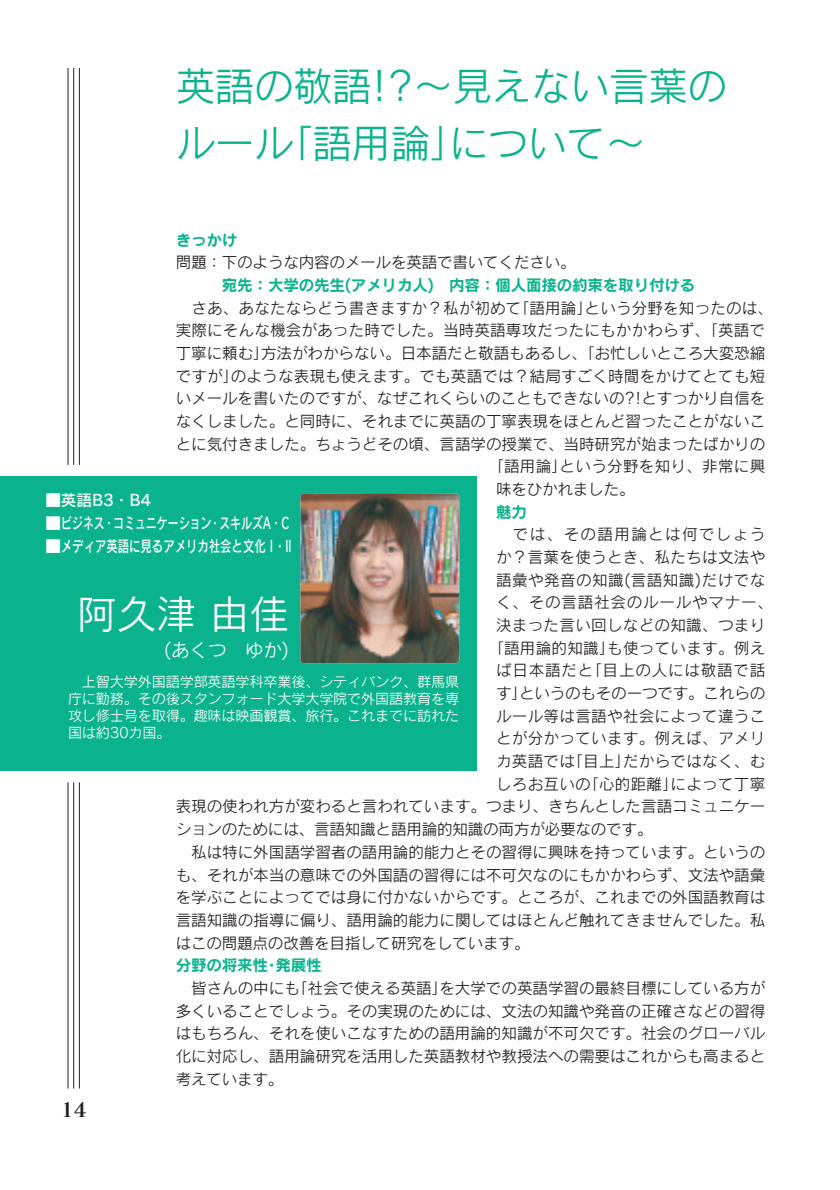
<style>
.page{position:relative;width:840px;height:1190px;background:#fff}
.page>*{position:absolute;margin:0;border:0;box-sizing:border-box;transform-origin:0 0}
.t1{font:39.6px/56.6px "Rodin CID M";letter-spacing:-.015em;color:#0ab38d}
.t2{font:39.6px "Rodin CID M";color:#fff}
.t3{font:19.8px "Matisse CID B";color:#231f20}
.t4{font:18.4px "Rodin CID M";color:#fff}
.t5{font:15.6px/22.6px "Rodin CID M";letter-spacing:-.005em;color:#231f20;text-align:justify}
.t6{font:15.6px "Rodin CID M";letter-spacing:.015em;color:#231f20}
.t7{font:15.6px "Rodin CID DB";color:#fff}
.t8{font:15.6px "Rodin CID B";letter-spacing:-.015em;color:#0ab38d}
.t9{font:15.6px "Rodin CID M";letter-spacing:.05em;color:#231f20}
.t10{font:15.6px "Rodin CID M";letter-spacing:.025em;color:#231f20}
.t11{font:15.6px "Rodin CID M";letter-spacing:.085em;color:#231f20}
.t12{font:14.2px/17px "Rodin CID M";letter-spacing:-.015em;color:#fff;text-align:justify}
</style>
<div class="page">
<div style="left:0;top:476px;width:476px;height:295px;background:#0ab38d"></div>
<img style="left:300px;top:493px;width:159px;height:170px;border-radius:4px">
<hr style="left:68px;top:68px;width:1px;height:397px;background:#231f20">
<hr style="left:73px;top:68px;width:1px;height:397px;background:#231f20">
<hr style="left:79px;top:68px;width:1px;height:397px;background:#231f20">
<hr style="left:68px;top:782px;width:1px;height:306px;background:#231f20">
<hr style="left:73px;top:782px;width:1px;height:307px;background:#231f20">
<hr style="left:79px;top:782px;width:1px;height:307px;background:#231f20">
<h1 class="t1" style="left:176px;top:64px;width:553px">英語の敬語!?～見えない言葉のルール｢語用論｣について～</h1>
<p class="t8" style="left:176px;top:234px;width:63px">きっかけ</p>
<p class="t5" style="left:176px;top:253px;width:401px">問題：下のような内容のメールを英語で書いてください。</p>
<p class="t8" style="left:222px;top:279px;width:475px">宛先：大学の先生(アメリカ人) 内容：個人面接の約束を取り付ける</p>
<p class="t5" style="left:191px;top:299px;width:583px">さあ、あなたならどう書きますか？私が初めて｢語用論｣という分野を知ったのは、</p>
<p class="t5" style="left:176px;top:321px;width:591px">実際にそんな機会があった時でした。当時英語専攻だったにもかかわらず、｢英語で</p>
<p class="t5" style="left:176px;top:344px;width:591px">丁寧に頼む｣方法がわからない。日本語だと敬語もあるし、｢お忙しいところ大変恐縮</p>
<p class="t5" style="left:176px;top:367px;width:591px">ですが｣のような表現も使えます。でも英語では？結局すごく時間をかけてとても短</p>
<p class="t5" style="left:176px;top:389px;width:591px">いメールを書いたのですが、なぜこれくらいのこともできないの?!とすっかり自信を</p>
<p class="t5" style="left:176px;top:412px;width:591px">なくしました。と同時に、それまでに英語の丁寧表現をほとんど習ったことがないこ</p>
<p class="t5" style="left:176px;top:435px;width:591px">とに気付きました。ちょうどその頃、言語学の授業で、当時研究が始まったばかりの</p>
<p class="t6" style="left:496px;top:461px;width:271px">｢語用論｣という分野を知り、非常に興</p>
<p class="t5" style="left:496px;top:480px;width:140px">味をひかれました。</p>
<p class="t8" style="left:496px;top:506px;width:32px">魅力</p>
<p class="t11" style="left:513px;top:529px;width:254px">では、その語用論とは何でしょう</p>
<p class="t6" style="left:496px;top:551px;width:271px">か？言葉を使うとき、私たちは文法や</p>
<p class="t10" style="left:496px;top:574px;width:271px">語彙や発音の知識(言語知識)だけでな</p>
<p class="t9" style="left:496px;top:597px;width:279px">く、その言語社会のルールやマナー、</p>
<p class="t6" style="left:496px;top:619px;width:271px">決まった言い回しなどの知識、つまり</p>
<p class="t6" style="left:496px;top:642px;width:271px">｢語用論的知識｣も使っています。例え</p>
<p class="t9" style="left:496px;top:665px;width:271px">ば日本語だと｢目上の人には敬語で話</p>
<p class="t5" style="left:496px;top:684px;width:271px">す｣というのもその一つです。これらの</p>
<p class="t6" style="left:496px;top:710px;width:271px">ルール等は言語や社会によって違うこ</p>
<p class="t6" style="left:496px;top:733px;width:271px">とが分かっています。例えば、アメリ</p>
<p class="t6" style="left:496px;top:755px;width:271px">カ英語では｢目上｣だからではなく、む</p>
<p class="t6" style="left:496px;top:778px;width:271px">しろお互いの｢心的距離｣によって丁寧</p>
<p class="t5" style="left:176px;top:797px;width:591px">表現の使われ方が変わると言われています。つまり、きちんとした言語コミュニケー</p>
<p class="t5" style="left:176px;top:820px;width:478px">ションのためには、言語知識と語用論的知識の両方が必要なのです。</p>
<p class="t5" style="left:191px;top:843px;width:576px">私は特に外国語学習者の語用論的能力とその習得に興味を持っています。というの</p>
<p class="t5" style="left:176px;top:865px;width:591px">も、それが本当の意味での外国語の習得には不可欠なのにもかかわらず、文法や語彙</p>
<p class="t5" style="left:176px;top:888px;width:591px">を学ぶことによってでは身に付かないからです。ところが、これまでの外国語教育は</p>
<p class="t5" style="left:176px;top:911px;width:591px">言語知識の指導に偏り、語用論的能力に関してはほとんど触れてきませんでした。私</p>
<p class="t5" style="left:176px;top:933px;width:355px">はこの問題点の改善を目指して研究をしています。</p>
<p class="t8" style="left:176px;top:959px;width:148px">分野の将来性･発展性</p>
<p class="t5" style="left:176px;top:979px;width:591px;text-indent:16px">皆さんの中にも｢社会で使える英語｣を大学での英語学習の最終目標にしている方が多くいることでしょう。その実現のためには、文法の知識や発音の正確さなどの習得はもちろん、それを使いこなすための語用論的知識が不可欠です。社会のグローバル化に対応し、語用論研究を活用した英語教材や教授法への需要はこれからも高まると考えています。</p>
<p class="t7" style="left:45px;top:495px;width:107px">■英語B3・B4</p>
<p class="t7" style="left:45px;top:517px;width:246px">■ビジネス・コミュニケーション・スキルズA・C</p>
<p class="t7" style="left:45px;top:540px;width:250px">■メディア英語に見るアメリカ社会と文化Ⅰ･Ⅱ</p>
<h1 class="t2" style="left:77px;top:599px;width:214px">阿久津由佳</h1>
<p class="t4" style="left:164px;top:643px;width:127px">(あくつ　ゆか)</p>
<p class="t12" style="left:68px;top:675px;width:393px;text-indent:14px">上智大学外国語学部英語学科卒業後、シティバンク、群馬県庁に勤務。その後スタンフォード大学大学院で外国語教育を専攻し修士号を取得。趣味は映画観賞、旅行。これまでに訪れた国は約30カ国。</p>
<p class="t3" style="left:61px;top:1102px;width:28px">14</p>
</div>
